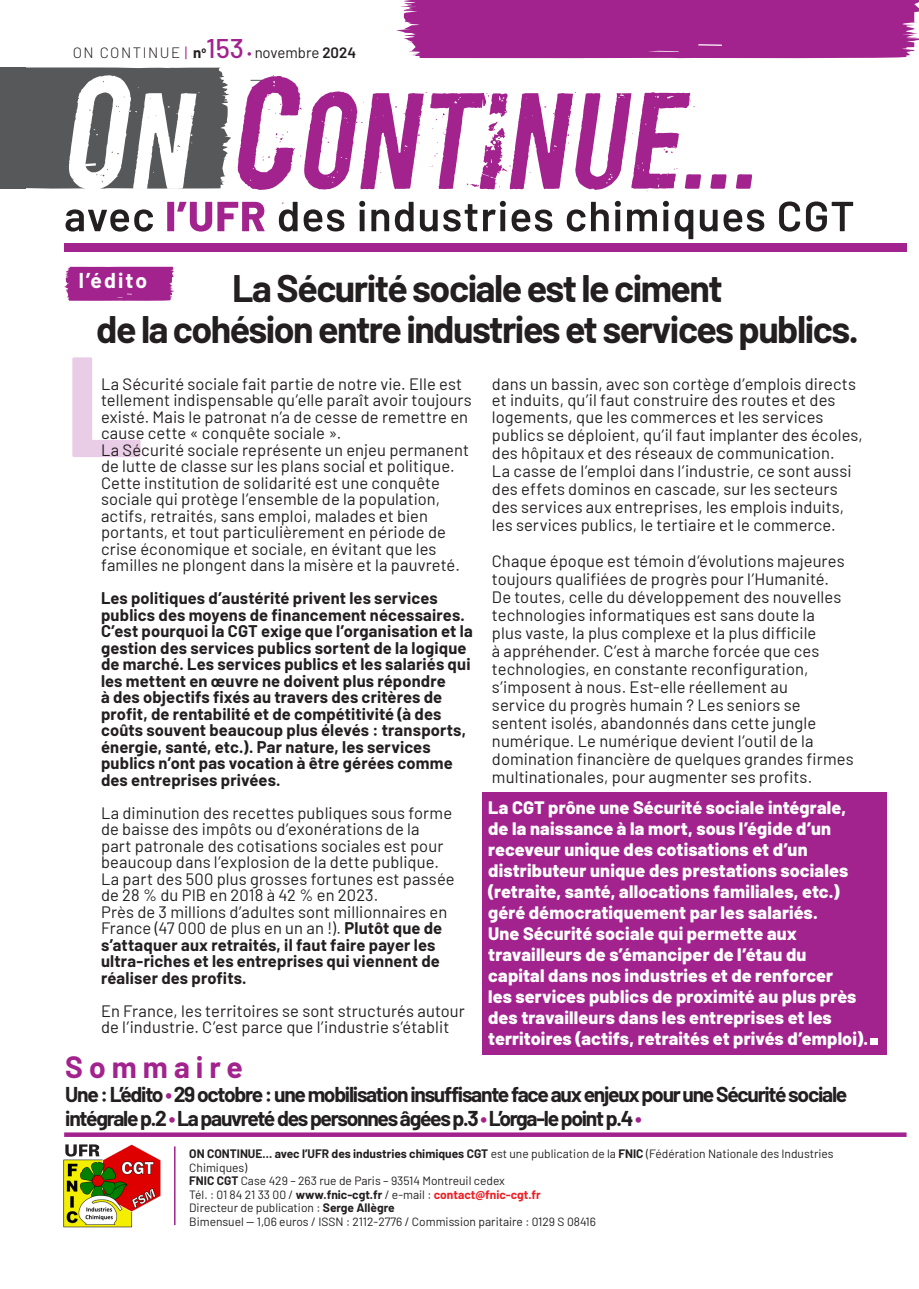
<style>
.page{position:relative;width:919px;height:1289px;background:#fff}
.page>*{position:absolute;margin:0;border:0;box-sizing:border-box;transform-origin:0 0}
.Petit_titre_une{font:700 37.5px/40.5px "Barlow";letter-spacing:-.04em;color:#231f20;text-align:center}
.t1{font:700 30px "Barlow";letter-spacing:.2em;color:#a2238e}
.t2{font:700 21px/24px "Barlow";letter-spacing:-.06em;color:#231f20}
.titre_rubrique{font:700 21px "Barlow";letter-spacing:.1em;color:#fff}
.chapeau_article{font:800 18px/21px "Barlow";letter-spacing:.005em;color:#fff}
.chapeau_article-2{font:16.5px/18px "Barlow";letter-spacing:.005em;color:#231f20}
.chapeau_article-3{font:700 16.5px/16.5px "Barlow";letter-spacing:.01em;color:#231f20}
.t3{font:300 15px "Barlow";letter-spacing:.1em;color:#231f20}
.t4{font:12px/13.5px "Barlow";color:#231f20}
.s1{font-weight:400;color:#a2238e}
.s2{font-weight:700}
.s3{font-weight:500;font-size:27px;color:#a2238e}
.s4{font-weight:400}
.s5{font-weight:600}
.s6{color:#a2238e}
.s7{font-weight:700;color:#ee1d23}
</style>
<div class="page">
<div style="left:482px;top:792px;width:404px;height:262px;background:#a2238e"></div>
<svg style="left:72px;top:357px;width:69px;height:100px"></svg>
<svg style="left:64px;top:267px;width:111px;height:34px;background:#a83195"></svg>
<div style="left:396px;top:0;width:522px;height:58px;background:#a2238e"></div>
<svg style="left:0;top:67px;width:906px;height:185px"></svg>
<svg style="left:64px;top:1132px;width:842px;height:4px;background:#ac3b9a"></svg>
<hr style="left:174px;top:1146px;width:1px;height:78px;background:#a2238e">
<img style="left:63px;top:1144px;width:98px;height:84px">
<svg style="left:65px;top:1144px;width:34px;height:12px"></svg>
<div style="left:870px;top:1038px;width:7px;height:7px;background:#fff"></div>
<p class="t3" style="left:73px;top:41px;width:285px">ON CONTINUE <span class="s1">|</span> <span class="s2">n</span><sup>o</sup><span class="s3">153</span> <span class="s1">•</span> <span class="s4">novembre</span> <span class="s5">2024</span></p>
<p class="titre_rubrique" style="left:79px;top:265px;width:70px">l’édito</p>
<p class="Petit_titre_une" style="left:96px;top:266px;width:764px">La Sécurité sociale est le ciment<br>de la cohésion entre industries et services publics.</p>
<p class="chapeau_article-2" style="left:101px;top:374px;width:372px;line-height:16.5px">La Sécurité sociale fait partie de notre vie. Elle est tellement indispensable qu’elle paraît avoir toujours existé. Mais le patronat n’a de cesse de remettre en cause cette « conquête sociale ».</p>
<p class="chapeau_article-2" style="left:101px;top:440px;width:369px;line-height:16.5px">La Sécurité sociale représente un enjeu permanent de lutte de classe sur les plans social et politique.<br>Cette institution de solidarité est une conquête sociale qui protège l’ensemble de la population, actifs, retraités, sans emploi, malades et bien portants, et tout particulièrement en période de crise économique et sociale, en évitant que les familles ne plongent dans la misère et la pauvreté.</p>
<p class="chapeau_article-3" style="left:101px;top:588px;width:373px">Les politiques d’austérité privent les services publics des moyens de financement nécessaires.<br>C’est pourquoi la CGT exige que l’organisation et la gestion des services publics sortent de la logique de marché. Les services publics et les salariés qui les mettent en œuvre ne doivent plus répondre<br>à des objectifs fixés au travers des critères de profit, de rentabilité et de compétitivité (à des coûts souvent beaucoup plus élevés : transports, énergie, santé, etc.). Par nature, les services publics n’ont pas vocation à être gérées comme des entreprises privées.</p>
<p class="chapeau_article-2" style="left:101px;top:803px;width:355px;line-height:16.5px">La diminution des recettes publiques sous forme de baisse des impôts ou d’exonérations de la<br>part patronale des cotisations sociales est pour beaucoup dans l’explosion de la dette publique.<br>La part des 500 plus grosses fortunes est passée de 28 % du PIB en 2018 à 42 % en 2023.</p>
<p class="chapeau_article-3" style="left:101px;top:902px;width:348px"><span class="s4">Près de 3 millions d’adultes sont millionnaires en France (47 000 de plus en un an !).</span> Plutôt que de s’attaquer aux retraités, il faut faire payer les ultra-riches et les entreprises qui viennent de réaliser des profits.</p>
<p class="chapeau_article-2" style="left:101px;top:1001px;width:365px;line-height:16.5px">En France, les territoires se sont structurés autour de l’industrie. C’est parce que l’industrie s’établit</p>
<p class="chapeau_article-2" style="left:492px;top:374px;width:365px;line-height:16.5px">dans un bassin, avec son cortège d’emplois directs et induits, qu’il faut construire des routes et des</p>
<p class="chapeau_article-2" style="left:492px;top:406px;width:372px">logements, que les commerces et les services publics se déploient, qu’il faut implanter des écoles, des hôpitaux et des réseaux de communication.<br>La casse de l’emploi dans l’industrie, ce sont aussi des effets dominos en cascade, sur les secteurs des services aux entreprises, les emplois induits, les services publics, le tertiaire et le commerce.</p>
<p class="chapeau_article-2" style="left:492px;top:550px;width:363px">Chaque époque est témoin d’évolutions majeures toujours qualifiées de progrès pour l’Humanité.<br>De toutes, celle du développement des nouvelles technologies informatiques est sans doute la<br>plus vaste, la plus complexe et la plus difficile<br>à appréhender. C’est à marche forcée que ces technologies, en constante reconfiguration, s’imposent à nous. Est-elle réellement au<br>service du progrès humain ? Les seniors se sentent isolés, abandonnés dans cette jungle numérique. Le numérique devient l’outil de la domination financière de quelques grandes firmes multinationales, pour augmenter ses profits.</p>
<p class="chapeau_article" style="left:488px;top:795px;width:361px">La CGT prône une Sécurité sociale intégrale, de la naissance à la mort, sous l’égide d’un receveur unique des cotisations et d’un distributeur unique des prestations sociales (retraite, santé, allocations familiales, etc.) géré démocratiquement par les salariés.</p>
<p class="chapeau_article" style="left:488px;top:921px;width:381px">Une Sécurité sociale qui permette aux travailleurs de s’émanciper de l’étau du<br>capital dans nos industries et de renforcer<br>les services publics de proximité au plus près des travailleurs dans les entreprises et les territoires (actifs, retraités et privés d’emploi).</p>
<p class="t1" style="left:65px;top:1044px;width:179px">Sommaire</p>
<p class="t2" style="left:65px;top:1080px;width:783px">Une : L’édito <span class="s6">•</span> 29 octobre : une mobilisation insuffisante face aux enjeux pour une Sécurité sociale intégrale p.2 <span class="s6">•</span> La pauvreté des personnes âgéesp.3 <span class="s6">•</span> L’orga-le point p.4 <span class="s6">•</span></p>
<p class="t4" style="left:189px;top:1146px;width:645px"><span class="s2">ON CONTINUE... avec l’UFR des industries chimiques CGT</span> est une publication de la <span class="s2">FNIC</span> (Fédération Nationale des Industries<br>Chimiques)</p>
<p class="t4" style="left:189px;top:1173px;width:317px"><span class="s2">FNIC CGT</span> Case 429 – 263 rue de Paris – 93514 Montreuil cedex</p>
<p class="t4" style="left:189px;top:1186px;width:353px">Tél. : 01 84 21 33 00 / <span class="s2">www.fnic-cgt.fr</span> / e-mail : <span class="s7">contact@fnic-cgt.fr</span></p>
<p class="t4" style="left:189px;top:1200px;width:207px">Directeur de publication : <span class="s2">Serge Allègre</span></p>
<p class="t4" style="left:189px;top:1213px;width:408px">Bimensuel — 1,06 euros / ISSN : 2112-2776 / Commission paritaire : 0129 S 08416</p>
</div>
